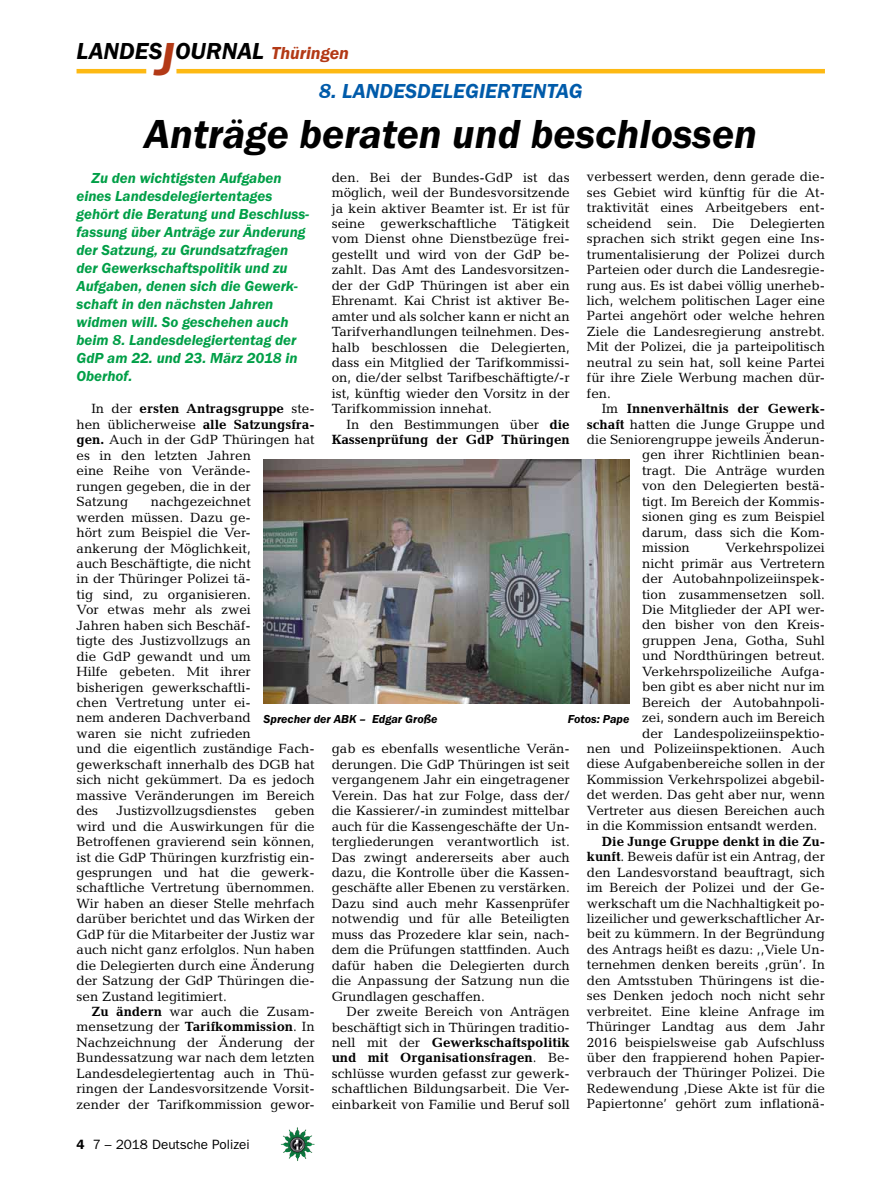
<style>
.page{position:relative;width:893px;height:1191px;background:#fff}
.page>*{position:absolute;margin:0;border:0;box-sizing:border-box;transform-origin:0 0}
.t1{font:italic 600 42px "Franklin Gothic Itc T";color:#000}
.t2{font:italic 600 24px "Franklin Gothic Itc T";color:#000}
.t3{font:italic 600 21px "Franklin Gothic Itc T";color:#005baa}
.t4{font:italic 600 15px/18px "Franklin Gothic Itc T";color:#009f47}
.t5{font:13.5px/15.5px "Candida";color:#000;text-align:justify}
.t6{font:700 13.5px/15.5px "Candida";color:#000;text-align:right}
.t7{font:13.5px "Franklin Gothic";color:#000}
.t8{font:italic 600 12px "Franklin Gothic Itc T";color:#000}
.s1{font-size:48px;color:#b33916}
.s2{font-size:18px;color:#b33916}
.s3{font-weight:400}
.s4{font-weight:700}
.s5{font-weight:600}
</style>
<div class="page">
<hr style="left:77px;top:69px;width:69px;height:4px;background:#fdb913">
<hr style="left:176px;top:69px;width:649px;height:4px;background:#fdb913">
<img style="left:281px;top:1128px;width:16px;height:24px">
<img style="left:264px;top:460px;width:365px;height:243px">
<h2 class="t2" style="left:77px;top:37px;width:274px">LANDES<span class="s1">J</span>OURNAL <span class="s2">Thüringen</span></h2>
<h3 class="t3" style="left:319px;top:79px;width:48px">8. Landesdelegiertentag</h3>
<h1 class="t1" style="left:144px;top:109px;width:614px">Anträge beraten und beschlossen</h1>
<p class="t5" style="left:332px;top:169px;width:240px">den. Bei der Bundes-GdP ist das möglich, weil der Bundesvorsitzende ja kein aktiver Beamter ist. Er ist für seine gewerkschaftliche Tätigkeit vom Dienst ohne Dienstbezüge frei&shy;gestellt und wird von der GdP be&shy;zahlt. Das Amt des Landesvorsitzen&shy;der der GdP Thüringen ist aber ein Ehrenamt. Kai Christ ist aktiver Be&shy;amter und als solcher kann er nicht an Tarifverhandlungen teilnehmen. Des&shy;halb beschlossen die Delegierten, dass ein Mitglied der Tarifkommissi&shy;on, die/der selbst Tarifbeschäftigte/-r ist, künftig wieder den Vorsitz in der Tarifkommission innehat.</p>
<p class="t6" style="left:332px;top:416px;width:240px"><span class="s3">In den Bestimmungen über</span> die<br>Kassenprüfung der GdP Thüringen</p>
<p class="t5" style="left:587px;top:169px;width:240px">verbessert werden, denn gerade die&shy;ses Gebiet wird künftig für die At&shy;traktivität eines Arbeitgebers ent&shy;scheidend sein. Die Delegierten sprachen sich strikt gegen eine Ins&shy;trumentalisierung der Polizei durch Parteien oder durch die Landesregie&shy;rung aus. Es ist dabei völlig unerheb&shy;lich, welchem politischen Lager eine Partei angehört oder welche hehren Ziele die Landesregierung anstrebt.<br>Mit der Polizei, die ja parteipolitisch neutral zu sein hat, soll keine Partei für ihre Ziele Werbung machen dür&shy;fen.</p>
<p class="t6" style="left:602px;top:401px;width:225px"><span class="s3">Im</span> Innenverhältnis der Gewerk-</p>
<p class="t5" style="left:587px;top:416px;width:240px"><span class="s4">schaft</span> hatten die Junge Gruppe und</p>
<p class="t5" style="left:587px;top:432px;width:240px">die Seniorengruppe jeweils Änderun-</p>
<p class="t5" style="left:642px;top:447px;width:184px">gen ihrer Richtlinien bean-</p>
<p class="t5" style="left:642px;top:462px;width:184px">tragt. Die Anträge wurden</p>
<p class="t5" style="left:642px;top:478px;width:184px">von den Delegierten bestä-</p>
<p class="t5" style="left:642px;top:493px;width:184px">tigt. Im Bereich der Kommis-</p>
<p class="t5" style="left:642px;top:509px;width:184px">sionen ging es zum Beispiel</p>
<p class="t5" style="left:642px;top:524px;width:184px">darum, dass sich die Kom-</p>
<p class="t5" style="left:642px;top:540px;width:49px">mission</p>
<p class="t5" style="left:725px;top:540px;width:101px">Verkehrspolizei</p>
<p class="t5" style="left:642px;top:555px;width:184px">nicht primär aus Vertretern</p>
<p class="t5" style="left:642px;top:571px;width:184px">der Autobahnpolizeiinspek-</p>
<p class="t5" style="left:642px;top:586px;width:184px">tion zusammensetzen soll.</p>
<p class="t5" style="left:642px;top:601px;width:184px">Die Mitglieder der API wer-</p>
<p class="t5" style="left:642px;top:617px;width:184px">den bisher von den Kreis-</p>
<p class="t5" style="left:642px;top:632px;width:184px">gruppen Jena, Gotha, Suhl</p>
<p class="t5" style="left:642px;top:648px;width:184px">und Nordthüringen betreut.</p>
<p class="t5" style="left:642px;top:663px;width:184px">Verkehrspolizeiliche Aufga-</p>
<p class="t5" style="left:642px;top:679px;width:184px">ben gibt es aber nicht nur im</p>
<p class="t5" style="left:642px;top:694px;width:184px">Bereich der Autobahnpoli-</p>
<p class="t5" style="left:642px;top:710px;width:184px">zei, sondern auch im Bereich</p>
<p class="t5" style="left:642px;top:725px;width:184px">der Landespolizeiinspektio-</p>
<p class="t5" style="left:587px;top:740px;width:240px">nen und Polizeiinspektionen. Auch</p>
<p class="t5" style="left:587px;top:756px;width:240px">diese Aufgabenbereiche sollen in der</p>
<p class="t5" style="left:587px;top:771px;width:240px">Kommission Verkehrspolizei abgebil-</p>
<p class="t5" style="left:587px;top:787px;width:240px">det werden. Das geht aber nur, wenn</p>
<p class="t5" style="left:587px;top:802px;width:240px">Vertreter aus diesen Bereichen auch</p>
<p class="t5" style="left:587px;top:818px;width:232px">in die Kommission entsandt werden.</p>
<p class="t5" style="left:587px;top:833px;width:240px;text-indent:15px"><span class="s4">Die Junge Gruppe denkt in die Zu&shy;kunft</span>. Beweis dafür ist ein Antrag, der den Landesvorstand beauftragt, sich im Bereich der Polizei und der Ge&shy;werkschaft um die Nachhaltigkeit po&shy;lizeilicher und gewerkschaftlicher Ar&shy;beit zu kümmern. In der Begründung des Antrags heißt es dazu: ‚‚Viele Un&shy;ternehmen denken bereits ‚grün’. In den Amtsstuben Thüringens ist die&shy;ses Denken jedoch noch nicht sehr verbreitet. Eine kleine Anfrage im Thüringer Landtag aus dem Jahr 2016 beispielsweise gab Aufschluss über den frappierend hohen Papier&shy;verbrauch der Thüringer Polizei. Die Redewendung ‚Diese Akte ist für die Papiertonne’ gehört zum inflationä-</p>
<p class="t4" style="left:77px;top:168px;width:234px;text-indent:15px">Zu den wichtigsten Aufgaben eines Landesdelegiertentages gehört die Beratung und Beschluss&shy;fassung über Anträge zur Änderung der Satzung, zu Grundsatzfragen der Gewerkschaftspolitik und zu<br>Aufgaben, denen sich die Gewerk&shy;schaft in den nächsten Jahren widmen will. So geschehen auch beim 8. Landesdelegiertentag der<br>GdP am 22. und 23. März 2018 in<br>Oberhof.</p>
<p class="t5" style="left:77px;top:401px;width:240px;text-align:left;text-indent:15px">In der <span class="s4">ersten Antragsgruppe</span> ste&shy;hen üblicherweise <span class="s4">alle Satzungsfra&shy;gen.</span> Auch in der GdP Thüringen hat es in den letzten Jahren<br>eine Reihe von Verände-<br>rungen gegeben, die in der<br>Satzung</p>
<p class="t5" style="left:77px;top:494px;width:240px;text-align:left;text-indent:74px">nachgezeichnet<br>werden müssen. Dazu ge-<br>hört zum Beispiel die Ver&shy;ankerung der Möglichkeit,<br>auch Beschäftigte, die nicht<br>in der Thüringer Polizei tä-<br>tig sind, zu organisieren.<br>Vor etwas mehr als zwei<br>Jahren haben sich Beschäf-<br>tigte des Justizvollzugs an<br>die GdP gewandt und um<br>Hilfe gebeten. Mit ihrer bisherigen gewerkschaftli-<br>chen Vertretung unter ei-<br>nem anderen Dachverband<br>waren sie nicht zufrieden<br>und die eigentlich zuständige Fach&shy;gewerkschaft innerhalb des DGB hat sich nicht gekümmert. Da es jedoch massive Veränderungen im Bereich des</p>
<p class="t8" style="left:264px;top:711px;width:175px">Sprecher der ABK – Edgar Große</p>
<p class="t8" style="left:568px;top:711px;width:63px">Fotos: Pape</p>
<p class="t5" style="left:332px;top:741px;width:240px">gab es ebenfalls wesentliche Verän&shy;derungen. Die GdP Thüringen ist seit vergangenem Jahr ein eingetragener Verein. Das hat zur Folge, dass der/ die Kassierer/-in zumindest mittelbar auch für die Kassengeschäfte der Un&shy;tergliederungen verantwortlich ist.<br>Das zwingt andererseits aber auch dazu, die Kontrolle über die Kassen&shy;geschäfte aller Ebenen zu verstärken.<br>Dazu sind auch mehr Kassenprüfer notwendig und für alle Beteiligten muss das Prozedere klar sein, nach&shy;dem die Prüfungen stattfinden. Auch dafür haben die Delegierten durch die Anpassung der Satzung nun die Grundlagen geschaffen.</p>
<p class="t5" style="left:332px;top:1003px;width:240px;text-indent:15px">Der zweite Bereich von Anträgen beschäftigt sich in Thüringen traditio&shy;nell mit der <span class="s4">Gewerkschaftspolitik und mit Organisationsfragen</span>. Be&shy;schlüsse wurden gefasst zur gewerk&shy;schaftlichen Bildungsarbeit. Die Ver&shy;einbarkeit von Familie und Beruf soll</p>
<p class="t5" style="left:77px;top:803px;width:240px;text-indent:198px">geben wird und die Auswirkungen für die Betroffenen gravierend sein können, ist die GdP Thüringen kurzfristig ein&shy;gesprungen und hat die gewerk&shy;schaftliche Vertretung übernommen.<br>Wir haben an dieser Stelle mehrfach darüber berichtet und das Wirken der GdP für die Mitarbeiter der Justiz war auch nicht ganz erfolglos. Nun haben die Delegierten durch eine Änderung der Satzung der GdP Thüringen die&shy;sen Zustand legitimiert.</p>
<p class="t5" style="left:77px;top:1003px;width:240px;text-indent:15px"><span class="s4">Zu ändern</span> war auch die Zusam&shy;mensetzung der <span class="s4">Tarifkommission</span>. In Nachzeichnung der Änderung der Bundessatzung war nach dem letzten Landesdelegiertentag auch in Thü&shy;ringen der Landesvorsitzende Vorsit&shy;zender der Tarifkommission gewor-</p>
<p class="t5" style="left:116px;top:803px;width:142px">Justizvollzugsdienstes</p>
<p class="t7" style="left:77px;top:1136px;width:175px"><span class="s5">4</span> 7 – 2018 Deutsche Polizei</p>
</div>
